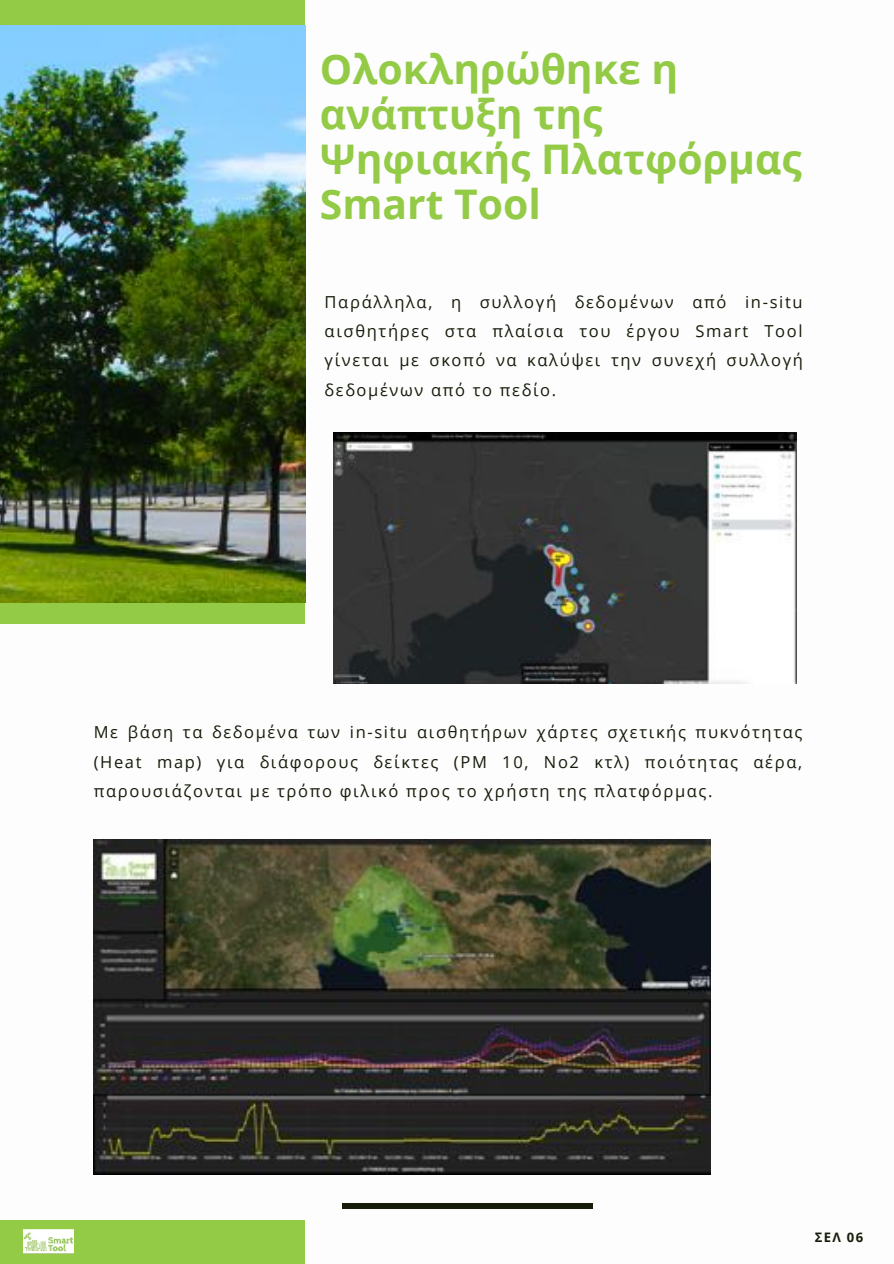
<style>
.page{position:relative;width:894px;height:1264px;background:#fff}
.page>*{position:absolute;margin:0;border:0;box-sizing:border-box;transform-origin:0 0}
.t1{font:700 40.8px/45px "Open Sans";color:#93ca46}
.t2{font:16.5px/29.2px "Open Sans";letter-spacing:.1em;color:#151c0a;text-align:justify}
.t3{font:700 13.05px "Open Sans";color:#151c0a}
</style>
<div class="page">
<div style="left:0;top:0;width:305px;height:1263px;background:#93ca46"></div>
<img style="left:0;top:26px;width:305px;height:576px">
<div style="left:0;top:1203px;width:593px;height:5px;background:#151c0a"></div>
<div style="left:0;top:624px;width:341px;height:596px;background:#fdfdfd"></div>
<img style="left:23px;top:1229px;width:50px;height:23px">
<img style="left:333px;top:432px;width:463px;height:251px">
<img style="left:94px;top:839px;width:616px;height:335px">
<h1 class="t1" style="left:320px;top:46px;width:483px">Ολοκληρώθηκε η ανάπτυξη της<br>Ψηφιακής Πλατφόρμας<br>Smart Tool</h1>
<p class="t2" style="left:324px;top:287px;width:479px">Παράλληλα, η συλλογή δεδομένων από in-situ αισθητήρες στα πλαίσια του έργου Smart Tool γίνεται με σκοπό να καλύψει την συνεχή συλλογή δεδομένων από το πεδίο.</p>
<p class="t2" style="left:94px;top:717px;width:710px">Με βάση τα δεδομένα των in-situ αισθητήρων χάρτες σχετικής πυκνότητας (Heat map) για διάφορους δείκτες (PM 10, Νο2 κτλ) ποιότητας αέρα, παρουσιάζονται με τρόπο φιλικό προς το χρήστη της πλατφόρμας.</p>
<p class="t3" style="left:814px;top:1227px;width:50px">ΣΕΛ 06</p>
</div>
